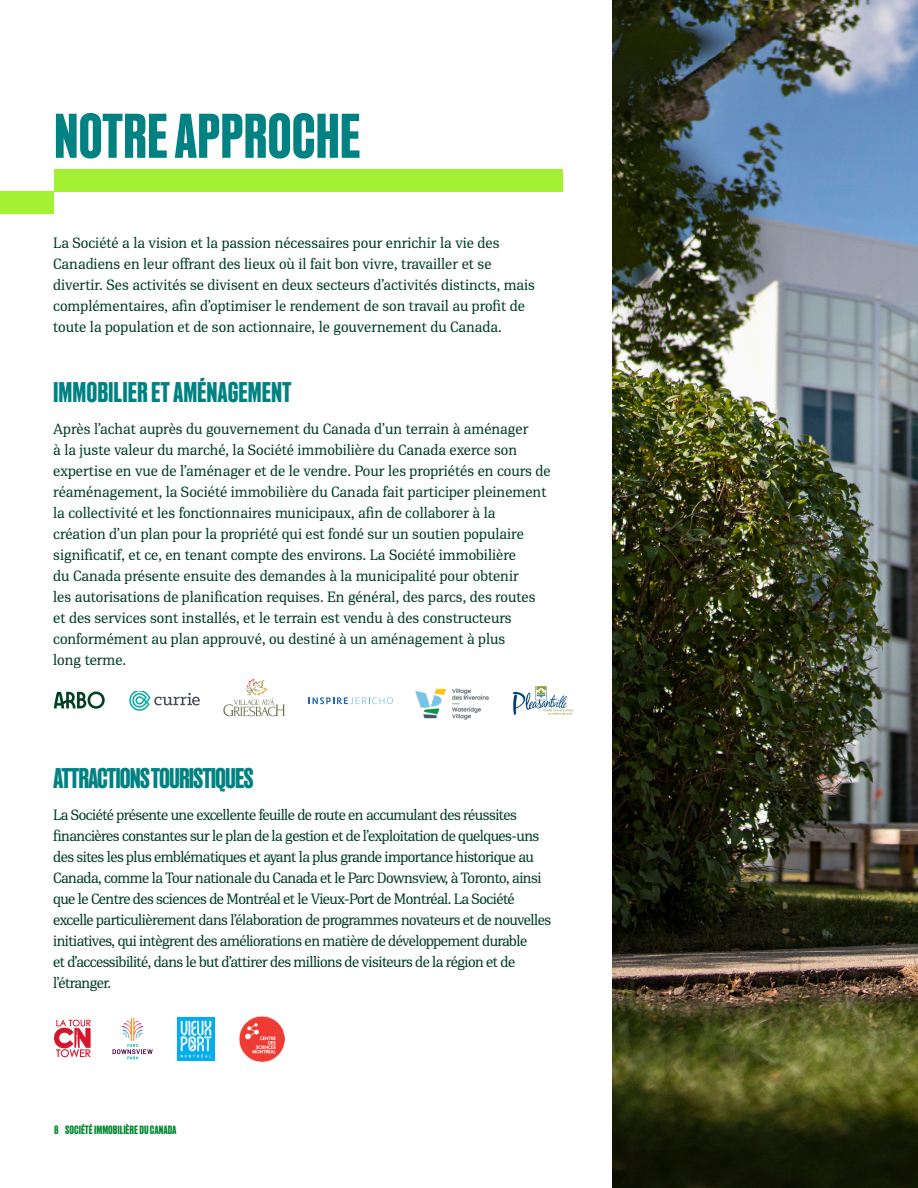
<style>
.page{position:relative;width:918px;height:1188px;background:#fff}
.page>*{position:absolute;margin:0;border:0;box-sizing:border-box;transform-origin:0 0}
.H6__42_38_Blue{font:500 63px "Recent Grotesk";color:#008282}
.H5__19_15_Turquoise{font:500 28.5px "Recent Grotesk";letter-spacing:-.035em;color:#008282}
.Body__Serif{font:500 28.5px "Recent Grotesk";color:#008282}
.Body__Serif-2{font:15px/21px "PFDIN Serif";color:#003c28}
.H5__19_15_Turquoise-2{font:15px/21px "PFDIN Serif";letter-spacing:-.035em;color:#003c28}
.t1{font:500 12px "Recent Grotesk";color:#00872d}
</style>
<div class="page">
<img style="left:612px;top:0;width:306px;height:1188px">
<svg style="left:54px;top:1020px;width:37px;height:37px"></svg>
<svg style="left:112px;top:1018px;width:41px;height:41px"></svg>
<div style="left:0;top:191px;width:54px;height:22px;background:#a4f032"></div>
<div style="left:54px;top:169px;width:509px;height:23px;background:#a4f032"></div>
<svg style="left:223px;top:680px;width:62px;height:36px"></svg>
<svg style="left:129px;top:692px;width:71px;height:19px"></svg>
<svg style="left:309px;top:697px;width:84px;height:7px"></svg>
<svg style="left:513px;top:687px;width:61px;height:28px"></svg>
<svg style="left:54px;top:692px;width:51px;height:17px"></svg>
<img style="left:239px;top:1016px;width:45px;height:45px">
<img style="left:416px;top:689px;width:72px;height:31px">
<img style="left:178px;top:1017px;width:37px;height:43px">
<p class="H6__42_38_Blue" style="left:54px;top:102px;width:308px">NOTRE APPROCHE</p>
<p class="Body__Serif-2" style="left:53px;top:232px;width:483px">La Société a la vision et la passion nécessaires pour enrichir la vie des Canadiens en leur offrant des lieux où il fait bon vivre, travailler et se divertir. Ses activités se divisent en deux secteurs d’activités distincts, mais complémentaires, afin d’optimiser le rendement de son travail au profit de toute la population et de son actionnaire, le gouvernement du Canada.</p>
<p class="Body__Serif" style="left:53px;top:377px;width:240px">IMMOBILIER ET AMÉNAGEMENT</p>
<p class="Body__Serif-2" style="left:53px;top:418px;width:499px">Après l’achat auprès du gouvernement du Canada d’un terrain à aménager<br>à la juste valeur du marché, la Société immobilière du Canada exerce son expertise en vue de l’aménager et de le vendre. Pour les propriétés en cours de réaménagement, la Société immobilière du Canada fait participer pleinement la collectivité et les fonctionnaires municipaux, afin de collaborer à la création d’un plan pour la propriété qui est fondé sur un soutien populaire significatif, et ce, en tenant compte des environs. La Société immobilière<br>du Canada présente ensuite des demandes à la municipalité pour obtenir<br>les autorisations de planification requises. En général, des parcs, des routes et des services sont installés, et le terrain est vendu à des constructeurs conformément au plan approuvé, ou destiné à un aménagement à plus<br>long terme.</p>
<p class="H5__19_15_Turquoise" style="left:53px;top:763px;width:202px">ATTRACTIONS TOURISTIQUES</p>
<p class="H5__19_15_Turquoise-2" style="left:53px;top:805px;width:499px">La Société présente une excellente feuille de route en accumulant des réussites financières constantes sur le plan de la gestion et de l’exploitation de quelques-uns des sites les plus emblématiques et ayant la plus grande importance historique au Canada, comme la Tour nationale du Canada et le Parc Downsview, à Toronto, ainsi que le Centre des sciences de Montréal et le Vieux-Port de Montréal. La Société excelle particulièrement dans l’élaboration de programmes novateurs et de nouvelles initiatives, qui intègrent des améliorations en matière de développement durable<br>et d’accessibilité, dans le but d’attirer des millions de visiteurs de la région et de l’étranger.</p>
<p class="t1" style="left:54px;top:1123px;width:124px">8 SOCIÉTÉ IMMOBILIÈRE DU CANADA</p>
</div>
